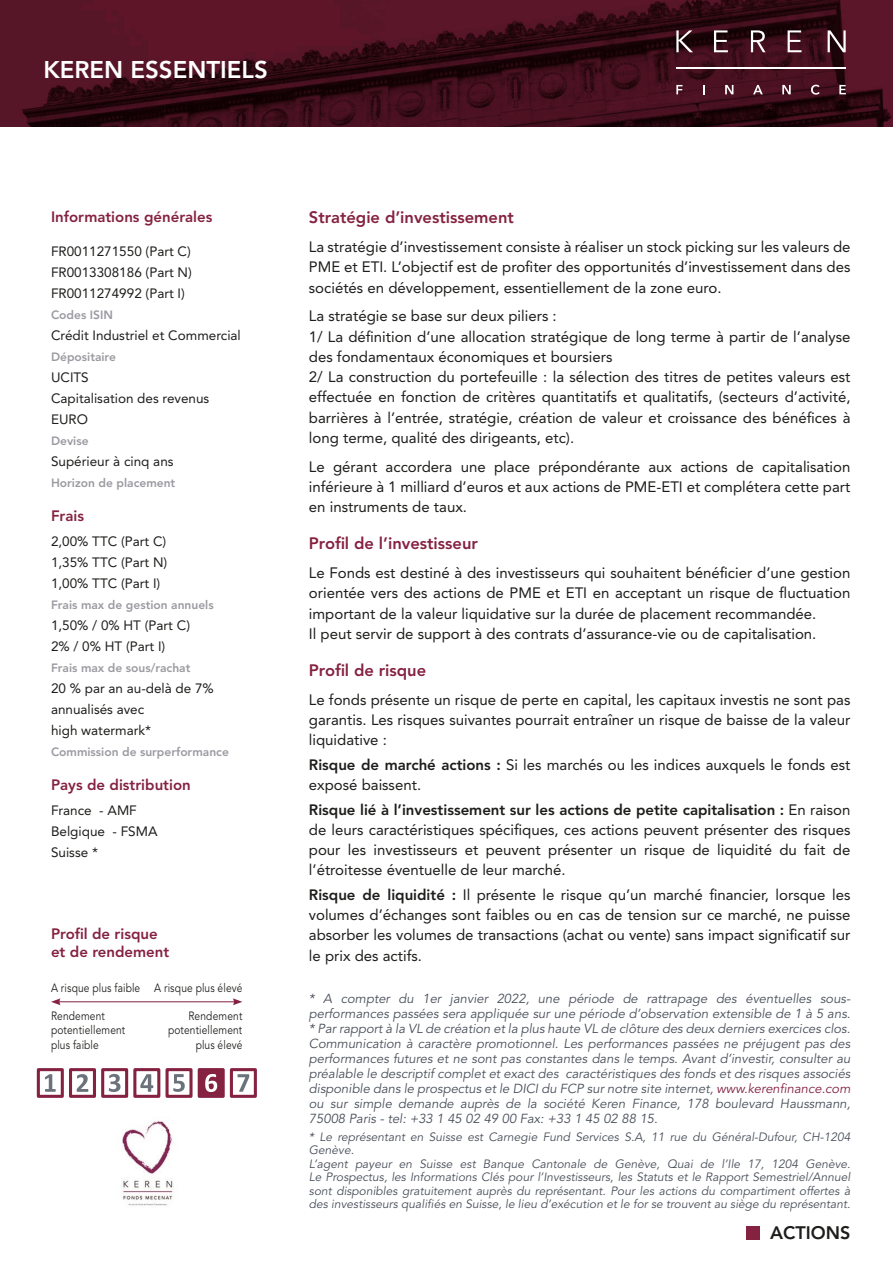
<style>
.page{position:relative;width:893px;height:1263px;background:#fff}
.page>*{position:absolute;margin:0;border:0;box-sizing:border-box;transform-origin:0 0}
.t1{font:800 24px "Avenir LT Std";color:#fff}
.t2{font:800 18px "Avenir LT Std";color:#1d1d1b}
.t3{font:800 16.5px "Avenir LT Std";color:#852241}
.t4{font:15px/20.2px "Avenir LT Std";color:#1d1d1b;text-align:justify}
.t5{font:800 15px/18px "Avenir LT Std";color:#852241}
.t6{font:13.5px/21px "Avenir LT Std";color:#1d1d1b}
.t7{font:italic 13.05px/15px "Avenir LT Std";color:#494f5a;text-align:justify}
.t8{font:italic 12px/13.5px "Avenir LT Std";color:#494f5a}
.t9{font:800 12px "Avenir LT Std";color:#9c9aa1}
.t10{font:12px "Avenir LT Std";letter-spacing:.015em;color:#1d1d1b;scale:.85 1}
.s1{font-weight:800}
.s2{color:#852241}
</style>
<div class="page">
<svg style="left:0;top:0;width:893px;height:126px;background:#420e1c"></svg>
<svg style="left:676px;top:30px;width:17px;height:22px"></svg>
<svg style="left:714px;top:30px;width:14px;height:22px"></svg>
<svg style="left:751px;top:30px;width:14px;height:22px"></svg>
<svg style="left:788px;top:30px;width:13px;height:22px"></svg>
<svg style="left:828px;top:30px;width:18px;height:22px"></svg>
<svg style="left:676px;top:85px;width:6px;height:9px"></svg>
<svg style="left:725px;top:85px;width:8px;height:9px"></svg>
<svg style="left:753px;top:85px;width:10px;height:9px"></svg>
<svg style="left:782px;top:85px;width:9px;height:9px"></svg>
<svg style="left:811px;top:85px;width:9px;height:10px"></svg>
<svg style="left:839px;top:85px;width:7px;height:9px"></svg>
<hr style="left:676px;top:67px;width:170px;height:2px;background:#fff">
<hr style="left:58px;top:1001px;width:177px;height:1px;background:#852241">
<svg style="left:51px;top:998px;width:10px;height:7px"></svg>
<svg style="left:233px;top:998px;width:9px;height:7px"></svg>
<div style="left:199px;top:1069px;width:24px;height:27px;background:#852241"></div>
<div style="left:37px;top:1068px;width:27px;height:30px;border:3px solid #852241"></div>
<svg style="left:45px;top:1074px;width:11px;height:18px"></svg>
<div style="left:69px;top:1068px;width:27px;height:30px;border:3px solid #852241"></div>
<svg style="left:77px;top:1074px;width:11px;height:18px"></svg>
<div style="left:101px;top:1068px;width:27px;height:30px;border:3px solid #852241"></div>
<svg style="left:109px;top:1074px;width:12px;height:18px"></svg>
<div style="left:133px;top:1068px;width:27px;height:30px;border:3px solid #852241"></div>
<svg style="left:140px;top:1074px;width:13px;height:18px"></svg>
<div style="left:166px;top:1068px;width:27px;height:30px;border:3px solid #852241"></div>
<svg style="left:173px;top:1074px;width:12px;height:18px"></svg>
<div style="left:198px;top:1068px;width:27px;height:30px;border:3px solid #852241"></div>
<svg style="left:205px;top:1074px;width:12px;height:18px"></svg>
<div style="left:230px;top:1068px;width:27px;height:30px;border:3px solid #852241"></div>
<svg style="left:237px;top:1074px;width:12px;height:18px"></svg>
<div style="left:746px;top:1226px;width:13px;height:13px;background:#852241"></div>
<img style="left:121px;top:1120px;width:53px;height:86px">
<h1 class="t1" style="left:43px;top:55px;width:226px">KEREN ESSENTIELS</h1>
<p class="t5" style="left:51px;top:208px;width:163px">Informations générales</p>
<p class="t6" style="left:51px;top:241px;width:142px;text-align:justify">FR0011271550 (Part C)<br>FR0013308186 (Part N)<br>FR0011274992 (Part I)</p>
<p class="t9" style="left:51px;top:308px;width:63px">Codes ISIN</p>
<p class="t6" style="left:51px;top:325px;width:191px">Crédit Industriel et Commercial</p>
<p class="t9" style="left:51px;top:350px;width:66px">Dépositaire</p>
<p class="t6" style="left:51px;top:367px;width:160px">UCITS<br>Capitalisation des revenus<br>EURO</p>
<p class="t9" style="left:51px;top:434px;width:39px">Devise</p>
<p class="t6" style="left:51px;top:451px;width:124px">Supérieur à cinq ans</p>
<p class="t9" style="left:51px;top:476px;width:126px">Horizon de placement</p>
<p class="t5" style="left:51px;top:507px;width:35px">Frais</p>
<p class="t6" style="left:51px;top:531px;width:118px;text-align:justify">2,00% TTC (Part C)<br>1,35% TTC (Part N)<br>1,00% TTC (Part I)</p>
<p class="t9" style="left:51px;top:598px;width:164px">Frais max de gestion annuels</p>
<p class="t6" style="left:51px;top:615px;width:141px">1,50% / 0% HT (Part C)<br>2% / 0% HT (Part I)</p>
<p class="t9" style="left:51px;top:661px;width:141px">Frais max de sous/rachat</p>
<p class="t6" style="left:51px;top:678px;width:164px">20 % par an au-delà de 7% annualisés avec<br>high watermark*</p>
<p class="t9" style="left:51px;top:745px;width:179px">Commission de surperformance</p>
<p class="t5" style="left:51px;top:776px;width:141px">Pays de distribution</p>
<p class="t6" style="left:51px;top:800px;width:108px">France - AMF<br>Belgique - FSMA<br>Suisse *</p>
<p class="t5" style="left:51px;top:925px;width:120px">Profil de risque et de rendement</p>
<p class="t10" style="left:51px;top:981px;width:227px">A risque plus faible A risque plus élevé</p>
<p class="t10" style="left:51px;top:1008px;width:65px">Rendement</p>
<p class="t10" style="left:188px;top:1008px;width:65px">Rendement</p>
<p class="t10" style="left:51px;top:1023px;width:89px">potentiellement</p>
<p class="t10" style="left:168px;top:1023px;width:89px">potentiellement</p>
<p class="t10" style="left:51px;top:1038px;width:58px">plus faible</p>
<p class="t10" style="left:196px;top:1038px;width:56px">plus élevé</p>
<p class="t3" style="left:309px;top:208px;width:207px">Stratégie d’investissement</p>
<p class="t4" style="left:309px;top:237px;width:543px">La stratégie d’investissement consiste à réaliser un stock picking sur les valeurs de PME et ETI. L’objectif est de profiter des opportunités d’investissement dans des sociétés en développement, essentiellement de la zone euro.</p>
<p class="t4" style="left:309px;top:306px;width:543px;text-align:left">La stratégie se base sur deux piliers :<br>1/ La définition d’une allocation stratégique de long terme à partir de l’analyse des fondamentaux économiques et boursiers<br>2/ La construction du portefeuille : la sélection des titres de petites valeurs est effectuée en fonction de critères quantitatifs et qualitatifs, (secteurs d’activité, barrières à l’entrée, stratégie, création de valeur et croissance des bénéfices à long terme, qualité des dirigeants, etc).</p>
<p class="t4" style="left:309px;top:456px;width:543px">Le gérant accordera une place prépondérante aux actions de capitalisation inférieure à 1 milliard d’euros et aux actions de PME-ETI et complétera cette part en instruments de taux.</p>
<p class="t3" style="left:309px;top:534px;width:170px">Profil de l’investisseur</p>
<p class="t4" style="left:309px;top:563px;width:543px;text-align:left">Le Fonds est destiné à des investisseurs qui souhaitent bénéficier d’une gestion orientée vers des actions de PME et ETI en acceptant un risque de fluctuation important de la valeur liquidative sur la durée de placement recommandée.<br>Il peut servir de support à des contrats d’assurance-vie ou de capitalisation.</p>
<p class="t3" style="left:309px;top:661px;width:119px">Profil de risque</p>
<p class="t4" style="left:309px;top:690px;width:543px">Le fonds présente un risque de perte en capital, les capitaux investis ne sont pas garantis. Les risques suivantes pourrait entraîner un risque de baisse de la valeur liquidative :</p>
<p class="t4" style="left:309px;top:755px;width:543px"><span class="s1">Risque de marché actions :</span> Si les marchés ou les indices auxquels le fonds est exposé baissent.</p>
<p class="t4" style="left:309px;top:799px;width:543px"><span class="s1">Risque lié à l’investissement sur les actions de petite capitalisation :</span> En raison de leurs caractéristiques spécifiques, ces actions peuvent présenter des risques pour les investisseurs et peuvent présenter un risque de liquidité du fait de l’étroitesse éventuelle de leur marché.</p>
<p class="t4" style="left:309px;top:885px;width:543px"><span class="s1">Risque de liquidité :</span> Il présente le risque qu’un marché financier, lorsque les volumes d’échanges sont faibles ou en cas de tension sur ce marché, ne puisse absorber les volumes de transactions (achat ou vente) sans impact significatif sur le prix des actifs.</p>
<p class="t7" style="left:309px;top:991px;width:543px">* A compter du 1er janvier 2022, une période de rattrapage des éventuelles sous&shy;performances passées sera appliquée sur une période d’observation extensible de 1 à 5 ans. * Par rapport à la VL de création et la plus haute VL de clôture des deux derniers exercices clos.<br>Communication à caractère promotionnel. Les performances passées ne préjugent pas des performances futures et ne sont pas constantes dans le temps. Avant d’investir, consulter au préalable le descriptif complet et exact des caractéristiques des fonds et des risques associés disponible dans le prospectus et le DICI du FCP sur notre site internet, <span class="s2">www.kerenfinance.com </span>ou sur simple demande auprès de la société Keren Finance, 178 boulevard Haussmann, 75008 Paris - tel: +33 1 45 02 49 00 Fax: +33 1 45 02 88 15.</p>
<p class="t8" style="left:309px;top:1130px;width:543px">* Le représentant en Suisse est Carnegie Fund Services S.A, 11 rue du Général-Dufour, CH-1204<br>Genève.<br>L’agent payeur en Suisse est Banque Cantonale de Genève, Quai de l’Ile 17, 1204 Genève.<br>Le Prospectus, les Informations Clés pour l’Investisseurs, les Statuts et le Rapport Semestriel/Annuel sont disponibles gratuitement auprès du représentant. Pour les actions du compartiment offertes à des investisseurs qualifiés en Suisse, le lieu d’exécution et le for se trouvent au siège du représentant.</p>
<p class="t2" style="left:770px;top:1222px;width:82px">ACTIONS</p>
</div>
